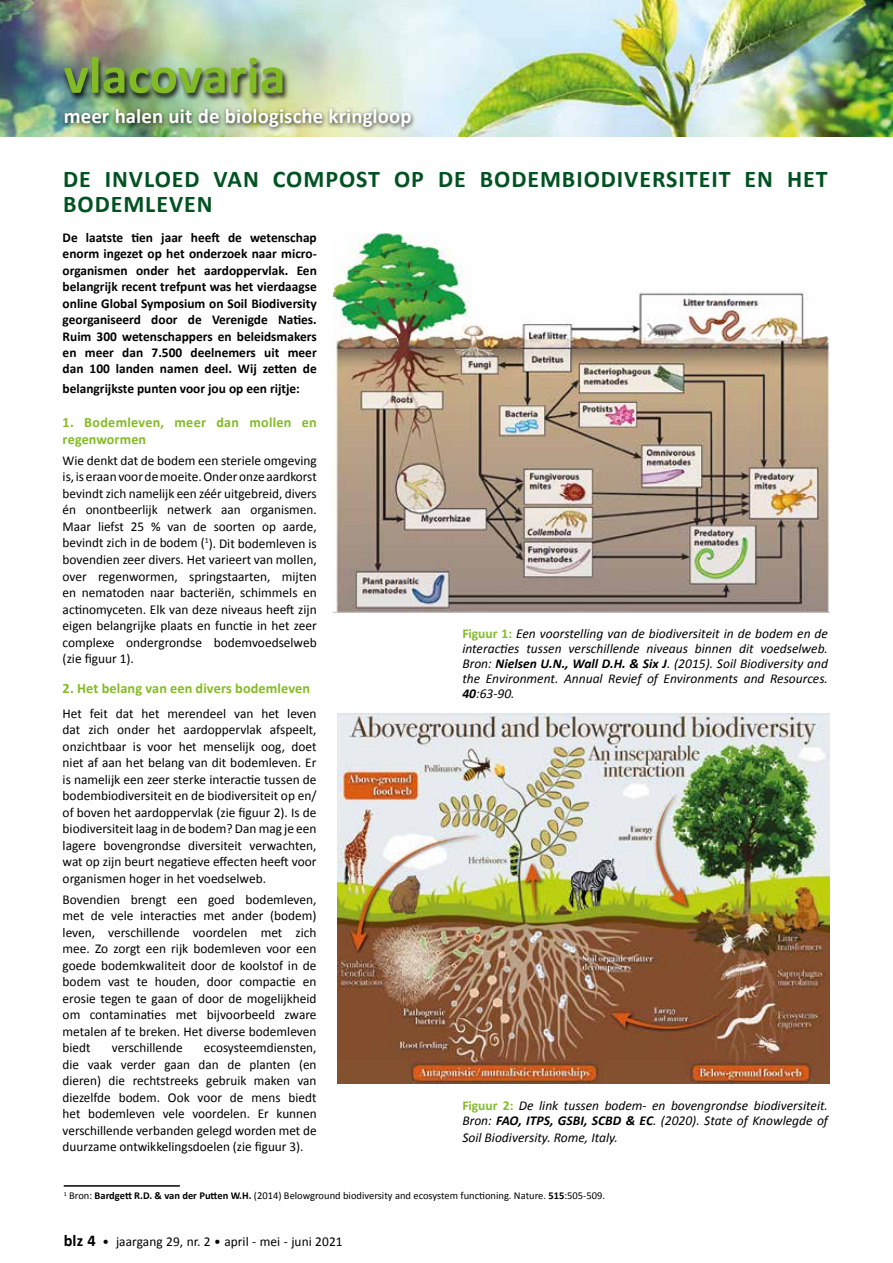
<style>
.page{position:relative;width:893px;height:1263px;background:#fff}
.page>*{position:absolute;margin:0;border:0;box-sizing:border-box;transform-origin:0 0}
.t1{font:700 52.8px "Calibri";color:#83bb26}
.t2{font:700 24px/25.5px "Calibri";letter-spacing:.04em;color:#005321}
.t3{font:700 21px "Calibri";letter-spacing:.005em;color:#fff}
.t4{font:700 14.25px/17.1px "Calibri";letter-spacing:.01em;color:#83bb26}
.t5{font:13.5px/16.5px "Calibri";color:#000;text-align:justify}
.t6{font:italic 13.5px/15px "Calibri";color:#000;text-align:justify}
.t7{font:700 13.5px/16.5px "Calibri";color:#000;text-align:justify}
.t8{font:10.5px "Calibri";color:#000}
.s1{font-weight:700;font-style:normal;color:#83bb26}
.s2{font-weight:700}
.s3{font-weight:700;font-size:16.5px}
</style>
<div class="page">
<img style="left:334px;top:233px;width:495px;height:380px">
<img style="left:338px;top:714px;width:491px;height:370px">
<hr style="left:64px;top:1185px;width:116px;height:2px;background:#000">
<img style="left:0;top:0;width:893px;height:136px">
<div style="left:62px;top:57px;width:227px;height:45px;background:#000;opacity:.75"></div>
<div style="left:61px;top:106px;width:355px;height:27px;background:#000;opacity:.75"></div>
<h1 class="t1" style="left:64px;top:38px;width:223px">vlacovaria</h1>
<h3 class="t3" style="left:64px;top:101px;width:349px">meer halen uit de biologische kringloop</h3>
<h2 class="t2" style="left:63px;top:165px;width:766px">DE INVLOED VAN COMPOST OP DE BODEMBIODIVERSITEIT EN HET<br>BODEMLEVEN</h2>
<p class="t7" style="left:63px;top:228px;width:256px">De laatste tien jaar heeft de wetenschap enorm ingezet op het onderzoek naar micro&shy;organismen onder het aardoppervlak. Een belangrijk recent trefpunt was het vierdaagse online Global Symposium on Soil Biodiversity georganiseerd door de Verenigde Naties.<br>Ruim 300 wetenschappers en beleidsmakers en meer dan 7.500 deelnemers uit meer dan 100 landen namen deel. Wij zetten de</p>
<p class="t7" style="left:63px;top:380px;width:239px">belangrijkste punten voor jou op een rijtje:</p>
<p class="t4" style="left:63px;top:413px;width:256px">1. Bodemleven, meer dan mollen en regenwormen</p>
<p class="t5" style="left:63px;top:452px;width:256px;text-align:left">Wie denkt dat de bodem een steriele omgeving is, is eraan voor de moeite. Onder onze aardkorst bevindt zich namelijk een zéér uitgebreid, divers én onontbeerlijk netwerk aan organismen.<br>Maar liefst 25 % van de soorten op aarde, bevindt zich in de bodem (<sup>1</sup>). Dit bodemleven is bovendien zeer divers. Het varieert van mollen, over regenwormen, springstaarten, mijten en nematoden naar bacteriën, schimmels en actinomyceten. Elk van deze niveaus heeft zijn eigen belangrijke plaats en functie in het zeer complexe ondergrondse bodemvoedselweb (zie figuur 1).</p>
<p class="t4" style="left:63px;top:679px;width:249px">2. Het belang van een divers bodemleven</p>
<p class="t5" style="left:63px;top:705px;width:255px">Het feit dat het merendeel van het leven dat zich onder het aardoppervlak afspeelt, onzichtbaar is voor het menselijk oog, doet niet af aan het belang van dit bodemleven. Er is namelijk een zeer sterke interactie tussen de bodembiodiversiteit en de biodiversiteit op en/ of boven het aardoppervlak (zie figuur 2). Is de biodiversiteit laag in de bodem? Dan mag je een lagere bovengrondse diversiteit verwachten, wat op zijn beurt negatieve effecten heeft voor organismen hoger in het voedselweb.</p>
<p class="t5" style="left:63px;top:890px;width:255px">Bovendien brengt een goed bodemleven, met de vele interacties met ander (bodem) leven, verschillende voordelen met zich mee. Zo zorgt een rijk bodemleven voor een goede bodemkwaliteit door de koolstof in de bodem vast te houden, door compactie en erosie tegen te gaan of door de mogelijkheid om contaminaties met bijvoorbeeld zware metalen af te breken. Het diverse bodemleven biedt</p>
<p class="t6" style="left:462px;top:625px;width:367px"><span class="s1">Figuur 1:</span> Een voorstelling van de biodiversiteit in de bodem en de interacties tussen verschillende niveaus binnen dit voedselweb.<br>Bron: <span class="s2">Nielsen U.N., Wall D.H. &amp; Six J</span>. (2015). Soil Biodiversity and the Environment. Annual Revief of Environments and Resources.<br><span class="s2">40</span>:63-90.</p>
<p class="t5" style="left:112px;top:1039px;width:72px">verschillende</p>
<p class="t5" style="left:63px;top:1039px;width:256px;text-indent:141px">ecosysteemdiensten, die vaak verder gaan dan de planten (en dieren) die rechtstreeks gebruik maken van diezelfde bodem. Ook voor de mens biedt het bodemleven vele voordelen. Er kunnen verschillende verbanden gelegd worden met de duurzame ontwikkelingsdoelen (zie figuur 3).</p>
<p class="t6" style="left:462px;top:1097px;width:367px"><span class="s1">Figuur 2:</span> De link tussen bodem- en bovengrondse biodiversiteit.<br>Bron: <span class="s2">FAO, ITPS, GSBI, SCBD &amp; EC</span>. (2020). State of Knowlegde of</p>
<p class="t6" style="left:462px;top:1129px;width:157px">Soil Biodiversity. Rome, Italy.</p>
<p class="t8" style="left:64px;top:1189px;width:541px"><sup>1</sup> Bron: <span class="s2">Bardgett R.D. &amp; van der Putten W.H.</span> (2014) Belowground biodiversity and ecosystem functioning. Nature. <span class="s2">515</span>:505-509.</p>
<p class="t5" style="left:64px;top:1233px;width:280px"><span class="s3">blz 4</span> • jaargang 29, nr. 2 • april - mei - juni 2021</p>
</div>
